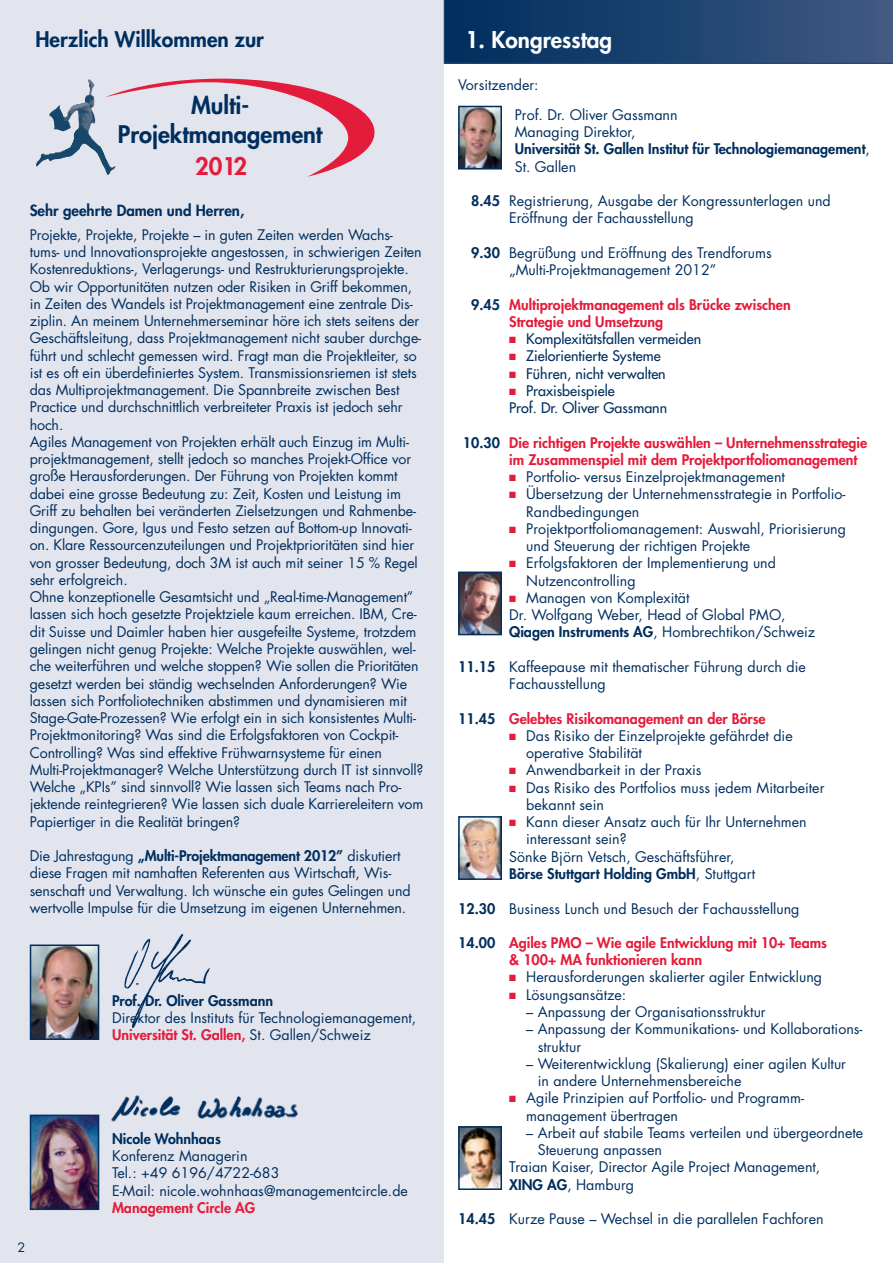
<style>
.page{position:relative;width:893px;height:1263px;background:#fff}
.page>*{position:absolute;margin:0;border:0;box-sizing:border-box;transform-origin:0 0}
.t1{font:800 23.7px/29.8px "Futura Std";color:#002e5e;text-align:center}
.t2{font:800 23.7px "Futura Std";color:#e41c3b}
.t3{font:800 22.5px "Futura Std";color:#fff}
.t4{font:800 21px "Futura Std";color:#002e5e}
.t5{font:800 15px "Futura Std";color:#002e5e}
.t6{font:14.25px/17.2px "Futura Std";letter-spacing:-.01em;color:#002e5e}
.t7{font:800 14.25px/17.2px "Futura Std";color:#e41c3b}
.t8{font:800 14.25px/17.2px "Futura Std";color:#002e5e}
.t9{font:500 14.25px/17.2px "Futura Std";color:#002e5e}
.t10{font:12.75px "Futura Std";color:#002e5e}
.s1{font-weight:800}
.s2{font-weight:800;color:#e41c3b}
.s3{font-weight:400}
.s4{color:#002e5e}
.s5{color:#e41c3b}
</style>
<div class="page">
<div style="left:0;top:0;width:444px;height:1263px;background:#e3e5ee"></div>
<img style="left:124px;top:934px;width:86px;height:94px">
<svg style="left:444px;top:0;width:449px;height:64px;background:#1e4370"></svg>
<svg style="left:105px;top:78px;width:269px;height:99px"></svg>
<img style="left:62px;top:79px;width:28px;height:38px">
<img style="left:461px;top:109px;width:38px;height:58px">
<div style="left:458px;top:106px;width:44px;height:64px;border:2px solid #002e5e"></div>
<img style="left:99px;top:1095px;width:200px;height:66px">
<img style="left:33px;top:1117px;width:63px;height:90px">
<div style="left:30px;top:1114px;width:69px;height:96px;border:2px solid #002e5e"></div>
<img style="left:33px;top:947px;width:63px;height:90px">
<div style="left:30px;top:944px;width:69px;height:96px;border:2px solid #002e5e"></div>
<img style="left:461px;top:574px;width:38px;height:58px">
<div style="left:458px;top:571px;width:44px;height:64px;border:2px solid #002e5e"></div>
<img style="left:461px;top:819px;width:38px;height:58px">
<div style="left:458px;top:816px;width:44px;height:64px;border:2px solid #002e5e"></div>
<img style="left:461px;top:1129px;width:38px;height:58px">
<div style="left:458px;top:1126px;width:44px;height:64px;border:2px solid #002e5e"></div>
<h3 class="t4" style="left:35px;top:26px;width:230px">Herzlich Willkommen zur</h3>
<h1 class="t1" style="left:118px;top:90px;width:206px">Multi-<br>Projektmanagement</h1>
<h1 class="t2" style="left:195px;top:151px;width:53px">2012</h1>
<p class="t5" style="left:30px;top:201px;width:216px">Sehr geehrte Damen und Herren,</p>
<p class="t6" style="left:30px;top:226px;width:395px">Projekte, Projekte, Projekte – in guten Zeiten werden Wachs&shy;tums- und Innovationsprojekte angestossen, in schwierigen Zeiten Kostenreduktions-, Verlagerungs- und Restrukturierungsprojekte.<br>Ob wir Opportunitäten nutzen oder Risiken in Griff bekommen, in Zeiten des Wandels ist Projektmanagement eine zentrale Dis&shy;ziplin. An meinem Unternehmerseminar höre ich stets seitens der Geschäftsleitung, dass Projektmanagement nicht sauber durchge&shy;führt und schlecht gemessen wird. Fragt man die Projektleiter, so ist es oft ein überdefiniertes System. Transmissionsriemen ist stets das Multiprojektmanagement. Die Spannbreite zwischen Best Practice und durchschnittlich verbreiteter Praxis ist jedoch sehr hoch.<br>Agiles Management von Projekten erhält auch Einzug im Multi&shy;projektmanagement, stellt jedoch so manches Projekt-Office vor große Herausforderungen. Der Führung von Projekten kommt dabei eine grosse Bedeutung zu: Zeit, Kosten und Leistung im Griff zu behalten bei veränderten Zielsetzungen und Rahmenbe&shy;dingungen. Gore, Igus und Festo setzen auf Bottom-up Innovati&shy;on. Klare Ressourcenzuteilungen und Projektprioritäten sind hier von grosser Bedeutung, doch 3M ist auch mit seiner 15 % Regel sehr erfolgreich.<br>Ohne konzeptionelle Gesamtsicht und „Real-time-Management” lassen sich hoch gesetzte Projektziele kaum erreichen. IBM, Cre&shy;dit Suisse und Daimler haben hier ausgefeilte Systeme, trotzdem gelingen nicht genug Projekte: Welche Projekte auswählen, wel&shy;che weiterführen und welche stoppen? Wie sollen die Prioritäten gesetzt werden bei ständig wechselnden Anforderungen? Wie lassen sich Portfoliotechniken abstimmen und dynamisieren mit Stage-Gate-Prozessen? Wie erfolgt ein in sich konsistentes Multi-Projektmonitoring? Was sind die Erfolgsfaktoren von Cockpit-Controlling? Was sind effektive Frühwarnsysteme für einen Multi-Projektmanager? Welche Unterstützung durch IT ist sinnvoll?<br>Welche „KPIs” sind sinnvoll? Wie lassen sich Teams nach Pro&shy;jektende reintegrieren? Wie lassen sich duale Karriereleitern vom Papiertiger in die Realität bringen?</p>
<p class="t6" style="left:30px;top:847px;width:382px">Die Jahrestagung <span class="s1">„Multi-Projektmanagement 2012”</span> diskutiert diese Fragen mit namhaften Referenten aus Wirtschaft, Wis&shy;senschaft und Verwaltung. Ich wünsche ein gutes Gelingen und wertvolle Impulse für die Umsetzung im eigenen Unternehmen.</p>
<p class="t8" style="left:112px;top:992px;width:163px">Prof. Dr. Oliver Gassmann</p>
<p class="t6" style="left:112px;top:1009px;width:306px">Direktor des Instituts für Technologiemanagement,<br><span class="s2">Universität St. Gallen,</span> St. Gallen/Schweiz</p>
<p class="t10" style="left:18px;top:1239px;width:9px">2</p>
<p class="t8" style="left:112px;top:1130px;width:110px">Nicole Wohnhaas</p>
<p class="t6" style="left:112px;top:1147px;width:297px">Konferenz Managerin<br>Tel.: +49 6196/4722-683<br>E-Mail: nicole.wohnhaas@managementcircle.de</p>
<p class="t7" style="left:112px;top:1199px;width:145px">Management Circle AG</p>
<h2 class="t3" style="left:466px;top:26px;width:148px">1. Kongresstag</h2>
<p class="t6" style="left:515px;top:70px;width:164px;line-height:30px;text-indent:-57px">Vorsitzender:<br>Prof. Dr. Oliver Gassmann</p>
<p class="t8" style="left:515px;top:123px;width:357px"><span class="s3">Managing Direktor,<br></span>Universität St. Gallen Institut für Technologiemanagement<span class="s3">,<br>St. Gallen</span></p>
<p class="t6" style="left:509px;top:192px;width:323px;text-indent:-38px"><span class="s1">8.45</span> Registrierung, Ausgabe der Kongressunterlagen und<br>Eröffnung der Fachausstellung</p>
<p class="t6" style="left:509px;top:244px;width:264px;text-indent:-38px"><span class="s1">9.30</span> Begrüßung und Eröffnung des Trendforums „Multi-Projektmanagement 2012”</p>
<p class="t7" style="left:509px;top:296px;width:283px;text-indent:-38px"><span class="s4">9.45</span> Multiprojektmanagement als Brücke zwischen<br>Strategie und Umsetzung</p>
<p class="t9" style="left:509px;top:330px;width:193px"><span class="s5">■</span> Komplexitätsfallen vermeiden</p>
<p class="t9" style="left:509px;top:348px;width:153px"><span class="s5">■</span> Zielorientierte Systeme</p>
<p class="t9" style="left:509px;top:365px;width:158px"><span class="s5">■</span> Führen, nicht verwalten</p>
<p class="t9" style="left:509px;top:382px;width:159px"><span class="s5">■</span> Praxisbeispiele<br>Prof. Dr. Oliver Gassmann</p>
<p class="t7" style="left:509px;top:434px;width:360px;text-indent:-46px"><span class="s4">10.30</span> Die richtigen Projekte auswählen – Unternehmensstrategie im Zusammenspiel mit dem Projektportfoliomanagement</p>
<p class="t6" style="left:509px;top:468px;width:277px"><span class="s5">■</span> Portfolio- versus Einzelprojektmanagement</p>
<p class="t6" style="left:526px;top:486px;width:321px;text-indent:-17px"><span class="s5">■</span> Übersetzung der Unternehmensstrategie in Portfolio-<br>Randbedingungen</p>
<p class="t6" style="left:526px;top:520px;width:321px;text-indent:-17px"><span class="s5">■</span> Projektportfoliomanagement: Auswahl, Priorisierung und Steuerung der richtigen Projekte</p>
<p class="t6" style="left:526px;top:555px;width:251px;text-indent:-17px"><span class="s5">■</span> Erfolgsfaktoren der Implementierung und<br>Nutzencontrolling</p>
<p class="t6" style="left:509px;top:589px;width:307px"><span class="s5">■</span> Managen von Komplexität<br>Dr. Wolfgang Weber, Head of Global PMO,<br><span class="s1">Qiagen Instruments AG</span>, Hombrechtikon/Schweiz</p>
<p class="t6" style="left:509px;top:658px;width:298px;text-indent:-51px"><span class="s1">11.15</span> Kaffeepause mit thematischer Führung durch die<br>Fachausstellung</p>
<p class="t7" style="left:458px;top:710px;width:309px"><span class="s4">11.45</span> Gelebtes Risikomanagement an der Börse</p>
<p class="t6" style="left:526px;top:727px;width:268px;text-indent:-17px"><span class="s5">■</span> Das Risiko der Einzelprojekte gefährdet die operative Stabilität</p>
<p class="t6" style="left:509px;top:762px;width:194px"><span class="s5">■</span> Anwendbarkeit in der Praxis</p>
<p class="t6" style="left:526px;top:779px;width:300px;text-indent:-17px"><span class="s5">■</span> Das Risiko des Portfolios muss jedem Mitarbeiter bekannt sein</p>
<p class="t6" style="left:509px;top:813px;width:299px"><span class="s5">■</span> Kann dieser Ansatz auch für Ihr Unternehmen</p>
<p class="t6" style="left:526px;top:831px;width:102px">interessant sein?</p>
<p class="t6" style="left:509px;top:848px;width:227px">Sönke Björn Vetsch, Geschäftsführer,</p>
<p class="t8" style="left:509px;top:865px;width:247px">Börse Stuttgart Holding GmbH<span class="s3">, Stuttgart</span></p>
<p class="t6" style="left:458px;top:900px;width:343px"><span class="s1">12.30</span> Business Lunch und Besuch der Fachausstellung</p>
<p class="t7" style="left:509px;top:934px;width:319px;text-indent:-51px"><span class="s4">14.00</span> Agiles PMO – Wie agile Entwicklung mit 10+ Teams &amp; 100+ MA funktionieren kann</p>
<p class="t6" style="left:509px;top:969px;width:314px"><span class="s5">■</span> Herausforderungen skalierter agiler Entwicklung</p>
<p class="t6" style="left:509px;top:986px;width:119px"><span class="s5">■</span> Lösungsansätze:</p>
<p class="t6" style="left:526px;top:1003px;width:241px">– Anpassung der Organisationsstruktur</p>
<p class="t6" style="left:538px;top:1020px;width:326px;text-indent:-12px">– Anpassung der Kommunikations- und Kollaborations&shy;struktur</p>
<p class="t6" style="left:538px;top:1055px;width:310px;text-indent:-12px">– Weiterentwicklung (Skalierung) einer agilen Kultur in andere Unternehmensbereiche</p>
<p class="t6" style="left:526px;top:1089px;width:279px;text-indent:-17px"><span class="s5">■</span> Agile Prinzipien auf Portfolio- und Programm&shy;management übertragen</p>
<p class="t6" style="left:526px;top:1124px;width:339px">– Arbeit auf stabile Teams verteilen und übergeordnete</p>
<p class="t6" style="left:538px;top:1141px;width:126px">Steuerung anpassen</p>
<p class="t6" style="left:509px;top:1158px;width:313px">Traian Kaiser, Director Agile Project Management,</p>
<p class="t6" style="left:509px;top:1176px;width:126px"><span class="s1">XING AG</span>, Hamburg</p>
<p class="t6" style="left:458px;top:1210px;width:367px"><span class="s1">14.45</span> Kurze Pause – Wechsel in die parallelen Fachforen</p>
</div>
